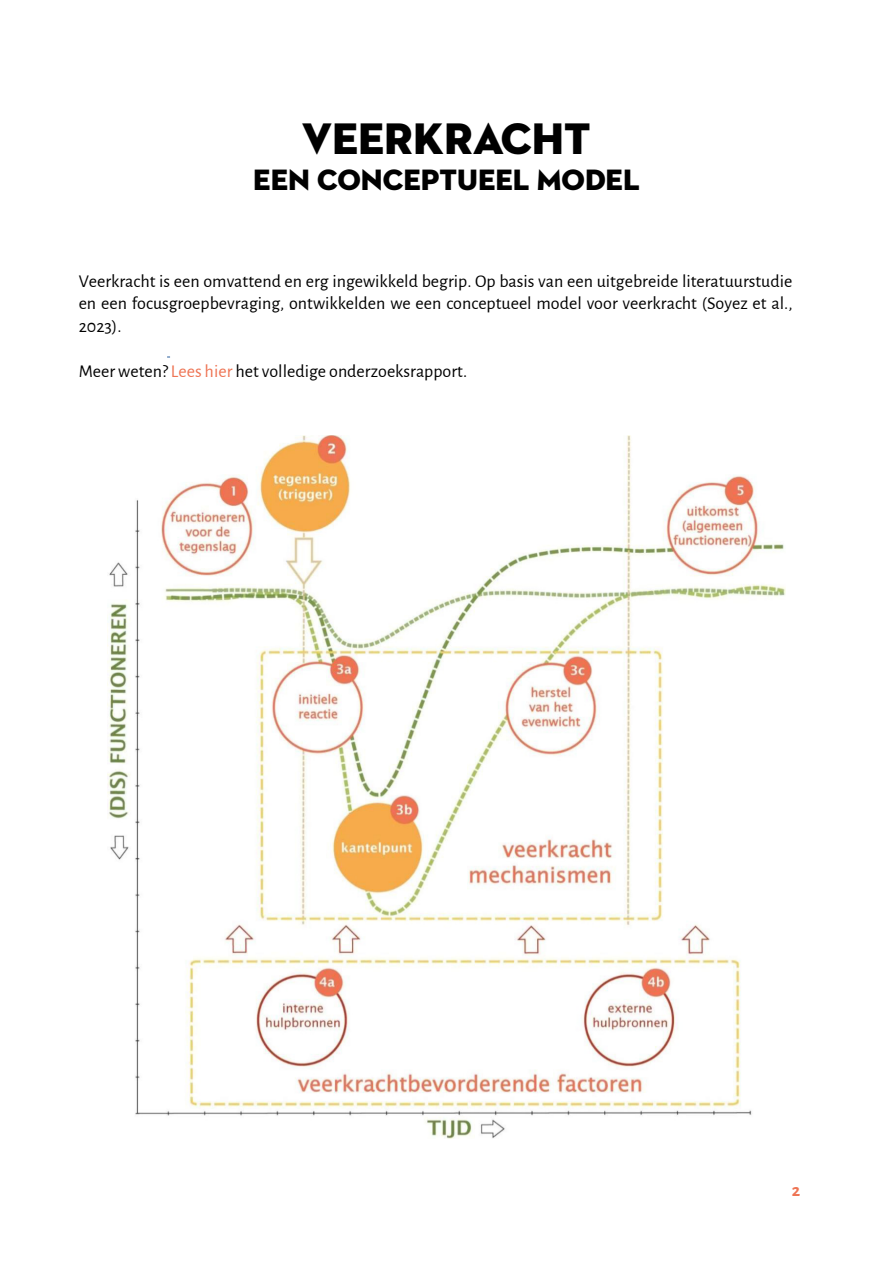
<style>
.page{position:relative;width:893px;height:1263px;background:#fff}
.page>*{position:absolute;margin:0;border:0;box-sizing:border-box;transform-origin:0 0}
.t1{font:45px "Neutraface 2 Display Titling";color:#000}
.t2{font:30px "Neutraface 2 Display Titling";color:#000}
.t3{font:18px/22.5px "Alegreya Sans";color:#000;text-align:justify}
.t4{font:700 18px "Alegreya Sans";color:#ee7454}
.s1{color:#ee7454}
</style>
<div class="page">
<img style="left:107px;top:436px;width:679px;height:703px">
<h1 class="t1" style="left:302px;top:111px;width:290px">VEERKRACHT</h1>
<h2 class="t2" style="left:253px;top:161px;width:388px">EEN CONCEPTUEEL MODEL</h2>
<p class="t3" style="left:79px;top:269px;width:715px">Veerkracht is een omvattend en erg ingewikkeld begrip. Op basis van een uitgebreide literatuurstudie en een focusgroepbevraging, ontwikkelden we een conceptueel model voor veerkracht (Soyez et al., 2023).</p>
<p class="t3" style="left:79px;top:359px;width:390px">Meer weten? <span class="s1">Lees hier</span> het volledige onderzoeksrapport.</p>
<p class="t4" style="left:792px;top:1177px;width:10px">2</p>
</div>
